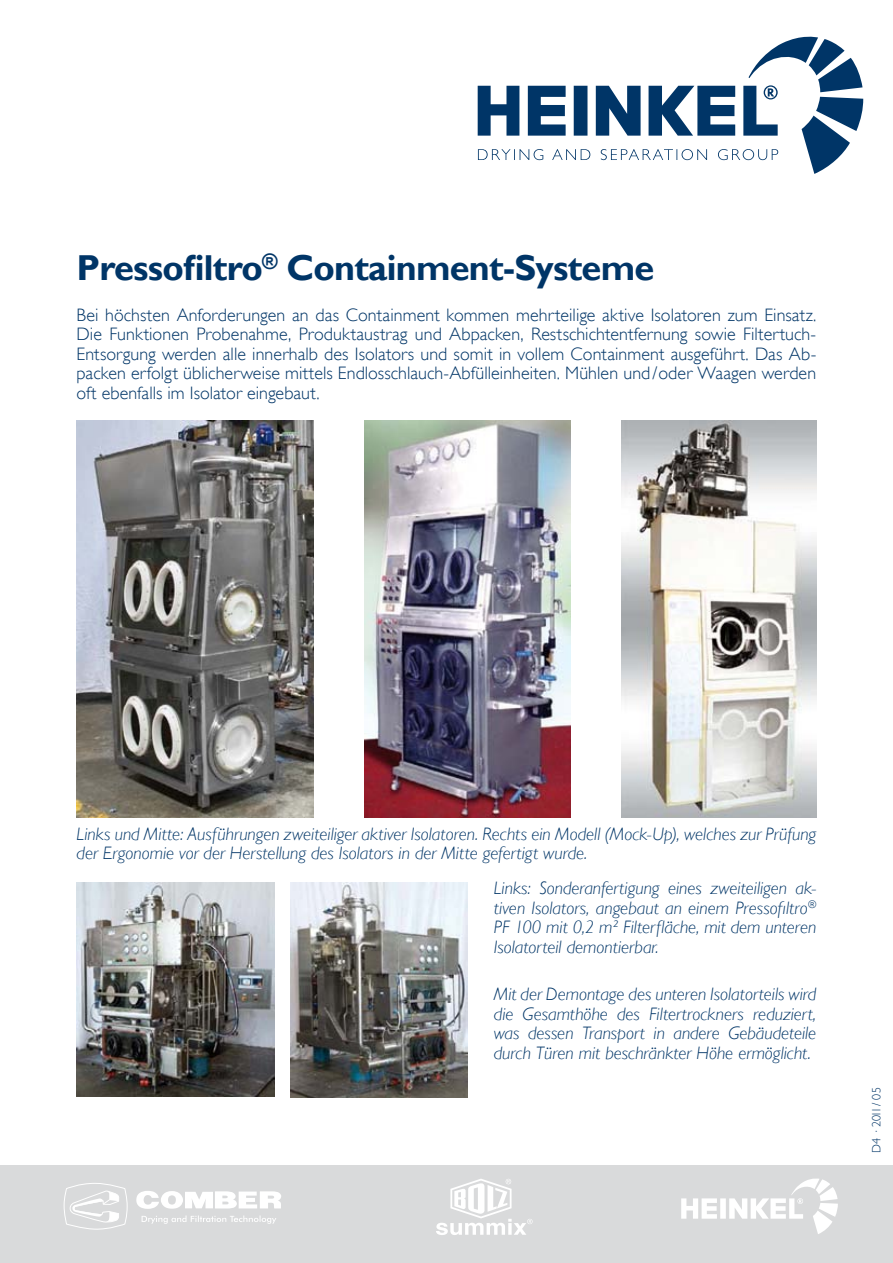
<style>
.page{position:relative;width:893px;height:1263px;background:#fff}
.page>*{position:absolute;margin:0;border:0;box-sizing:border-box;transform-origin:0 0}
.t1{font:700 36px "Gill Sans";letter-spacing:-.02em;color:#003567}
.t2{font:italic 300 18px/19.5px "Gill Sans";color:#003567;text-align:justify}
.t3{font:300 18px/19.5px "Gill Sans";letter-spacing:.005em;color:#003567;text-align:justify}
.t4{font:300 12px "Gill Sans";letter-spacing:.01em;color:#003567}
</style>
<div class="page">
<div style="left:0;top:1165px;width:893px;height:98px;background:#d9dadb"></div>
<svg style="left:436px;top:1179px;width:97px;height:56px"></svg>
<svg style="left:681px;top:1178px;width:157px;height:56px"></svg>
<svg style="left:142px;top:1215px;width:134px;height:9px"></svg>
<svg style="left:136px;top:1191px;width:145px;height:18px"></svg>
<svg style="left:64px;top:1183px;width:63px;height:47px"></svg>
<svg style="left:478px;top:36px;width:385px;height:138px"></svg>
<img style="left:77px;top:882px;width:197px;height:214px">
<img style="left:290px;top:882px;width:177px;height:215px">
<img style="left:77px;top:420px;width:237px;height:398px">
<img style="left:365px;top:420px;width:206px;height:398px">
<img style="left:621px;top:420px;width:195px;height:398px">
<h1 class="t1" style="left:77px;top:246px;width:579px">Pressofiltro<sup>®</sup> Containment-Systeme</h1>
<p class="t3" style="left:77px;top:305px;width:741px">Bei höchsten Anforderungen an das Containment kommen mehrteilige aktive Isolatoren zum Einsatz.<br>Die Funktionen Probenahme, Produktaustrag und Abpacken, Restschichtentfernung sowie Filtertuch-Entsorgung werden alle innerhalb des Isolators und somit in vollem Containment ausgeführt. Das Ab&shy;packen erfolgt üblicherweise mittels Endlosschlauch-Abfülleinheiten. Mühlen und/oder Waagen werden oft ebenfalls im Isolator eingebaut.</p>
<p class="t2" style="left:77px;top:824px;width:741px">Links und Mitte: Ausführungen zweiteiliger aktiver Isolatoren. Rechts ein Modell (Mock-Up), welches zur Prüfung der Ergonomie vor der Herstellung des Isolators in der Mitte gefertigt wurde.</p>
<p class="t2" style="left:494px;top:879px;width:324px">Links: Sonderanfertigung eines zweiteiligen ak&shy;tiven Isolators, angebaut an einem Pressofiltro<sup>® </sup>PF 100 mit 0,2 m² Filterfläche, mit dem unteren Isolatorteil demontierbar.</p>
<p class="t2" style="left:494px;top:985px;width:324px">Mit der Demontage des unteren Isolatorteils wird die Gesamthöhe des Filtertrockners reduziert, was dessen Transport in andere Gebäudeteile durch Türen mit beschränkter Höhe ermöglicht.</p>
<p class="t4" style="left:869px;top:1153px;width:68px;rotate:-90deg">D4 · 2011 / 05</p>
</div>
